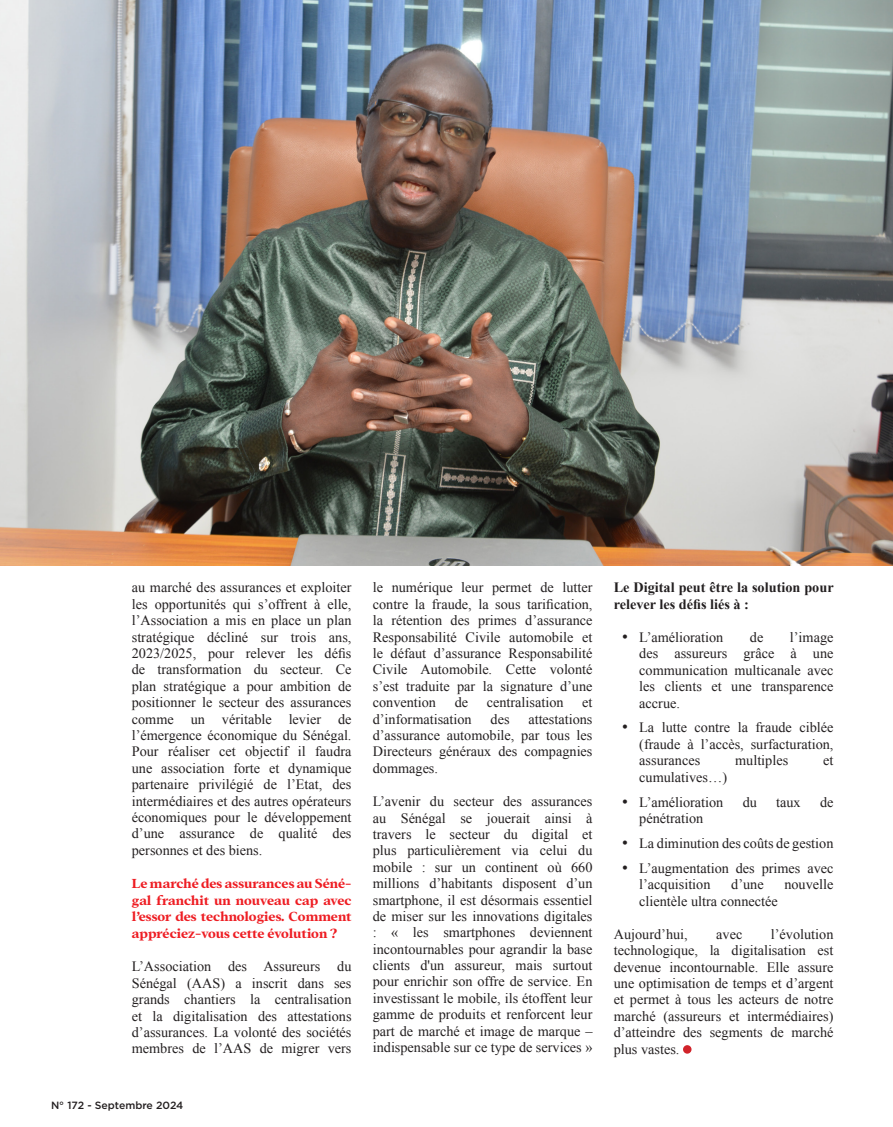
<style>
.page{position:relative;width:893px;height:1127px;background:#fff}
.page>*{position:absolute;margin:0;border:0;box-sizing:border-box;transform-origin:0 0}
.t1{font:700 14.4px/16.5px "Addington CF";letter-spacing:-.005em;color:#ee1d23;text-align:justify}
.t2{font:14.25px/16.4px "Times New Roman";color:#231f20;text-align:justify}
.t3{font:700 14.25px/16.4px "Times New Roman";color:#231f20}
.t4{font:500 10.5px "Gotham";color:#231f20}
.s1{font-size:16.5px}
</style>
<div class="page">
<div style="left:683px;top:1045px;width:8px;height:8px;background:#d1232a;border-radius:50%"></div>
<img style="left:0;top:0;width:893px;height:565px">
<p class="t2" style="left:132px;top:579px;width:221px">au marché des assurances et exploiter les opportunités qui s’offrent à elle, l’Association a mis en place un plan stratégique décliné sur trois ans, 2023/2025, pour relever les défis de transformation du secteur. Ce plan stratégique a pour ambition de positionner le secteur des assurances comme un véritable levier de l’émergence économique du Sénégal.<br>Pour réaliser cet objectif il faudra une association forte et dynamique partenaire privilégié de l’Etat, des intermédiaires et des autres opérateurs économiques pour le développement d’une assurance de qualité des personnes et des biens.</p>
<p class="t1" style="left:132px;top:875px;width:221px">Le marché des assurances au Séné&shy;gal franchit un nouveau cap avec l’essor des technologies. Comment appréciez-vous cette évolution ?</p>
<p class="t2" style="left:132px;top:958px;width:221px">L’Association des Assureurs du Sénégal (AAS) a inscrit dans ses grands chantiers la centralisation et la digitalisation des attestations d’assurances. La volonté des sociétés membres de l’AAS de migrer vers</p>
<p class="t4" style="left:51px;top:1098px;width:134px">N° 172 - Septembre 2024</p>
<p class="t2" style="left:373px;top:579px;width:221px">le numérique leur permet de lutter contre la fraude, la sous tarification, la rétention des primes d’assurance Responsabilité Civile automobile et le défaut d’assurance Responsabilité Civile Automobile. Cette volonté s’est traduite par la signature d’une convention</p>
<p class="t2" style="left:455px;top:694px;width:15px">de</p>
<p class="t2" style="left:487px;top:694px;width:78px">centralisation</p>
<p class="t2" style="left:582px;top:694px;width:12px">et</p>
<p class="t2" style="left:373px;top:710px;width:100px">d’informatisation</p>
<p class="t2" style="left:491px;top:710px;width:20px">des</p>
<p class="t2" style="left:373px;top:710px;width:221px;text-indent:156px">attestations d’assurance automobile, par tous les Directeurs généraux des compagnies dommages.</p>
<p class="t2" style="left:373px;top:793px;width:221px">L’avenir du secteur des assurances au Sénégal se jouerait ainsi à travers le secteur du digital et plus particulièrement via celui du mobile : sur un continent où 660 millions d’habitants disposent d’un smartphone, il est désormais essentiel de miser sur les innovations digitales : « les smartphones deviennent incontournables pour agrandir la base clients d'un assureur, mais surtout pour enrichir son offre de service. En investissant le mobile, ils étoffent leur gamme de produits et renforcent leur part de marché et image de marque – indispensable sur ce type de services »</p>
<p class="t3" style="left:614px;top:579px;width:221px">Le Digital peut être la solution pour relever les défis liés à :</p>
<p class="t2" style="left:622px;top:629px;width:103px"><span class="s1">•</span> L’amélioration</p>
<p class="t2" style="left:750px;top:629px;width:15px">de</p>
<p class="t2" style="left:639px;top:629px;width:196px;text-indent:151px">l’image des assureurs grâce à une communication multicanale avec les clients et une transparence accrue.</p>
<p class="t2" style="left:639px;top:719px;width:196px;text-indent:-17px"><span class="s1">•</span> La lutte contre la fraude ciblée (fraude à l’accès, surfacturation, assurances</p>
<p class="t2" style="left:735px;top:752px;width:55px">multiples</p>
<p class="t2" style="left:823px;top:752px;width:12px">et</p>
<p class="t2" style="left:639px;top:768px;width:89px">cumulatives…)</p>
<p class="t2" style="left:622px;top:793px;width:103px"><span class="s1">•</span> L’amélioration</p>
<p class="t2" style="left:743px;top:793px;width:16px">du</p>
<p class="t2" style="left:776px;top:793px;width:26px">taux</p>
<p class="t2" style="left:820px;top:793px;width:15px">de</p>
<p class="t2" style="left:639px;top:810px;width:66px">pénétration</p>
<p class="t2" style="left:622px;top:835px;width:213px"><span class="s1">•</span> La diminution des coûts de gestion</p>
<p class="t2" style="left:639px;top:859px;width:196px;text-indent:-17px"><span class="s1">•</span> L’augmentation des primes avec l’acquisition</p>
<p class="t2" style="left:731px;top:876px;width:34px">d’une</p>
<p class="t2" style="left:784px;top:876px;width:51px">nouvelle</p>
<p class="t2" style="left:639px;top:892px;width:140px">clientèle ultra connectée</p>
<p class="t2" style="left:614px;top:926px;width:76px">Aujourd’hui,</p>
<p class="t2" style="left:716px;top:926px;width:28px">avec</p>
<p class="t2" style="left:614px;top:926px;width:221px;text-indent:157px">l’évolution technologique, la digitalisation est devenue incontournable. Elle assure une optimisation de temps et d’argent et permet à tous les acteurs de notre marché (assureurs et intermédiaires) d’atteindre des segments de marché plus vastes.</p>
</div>
